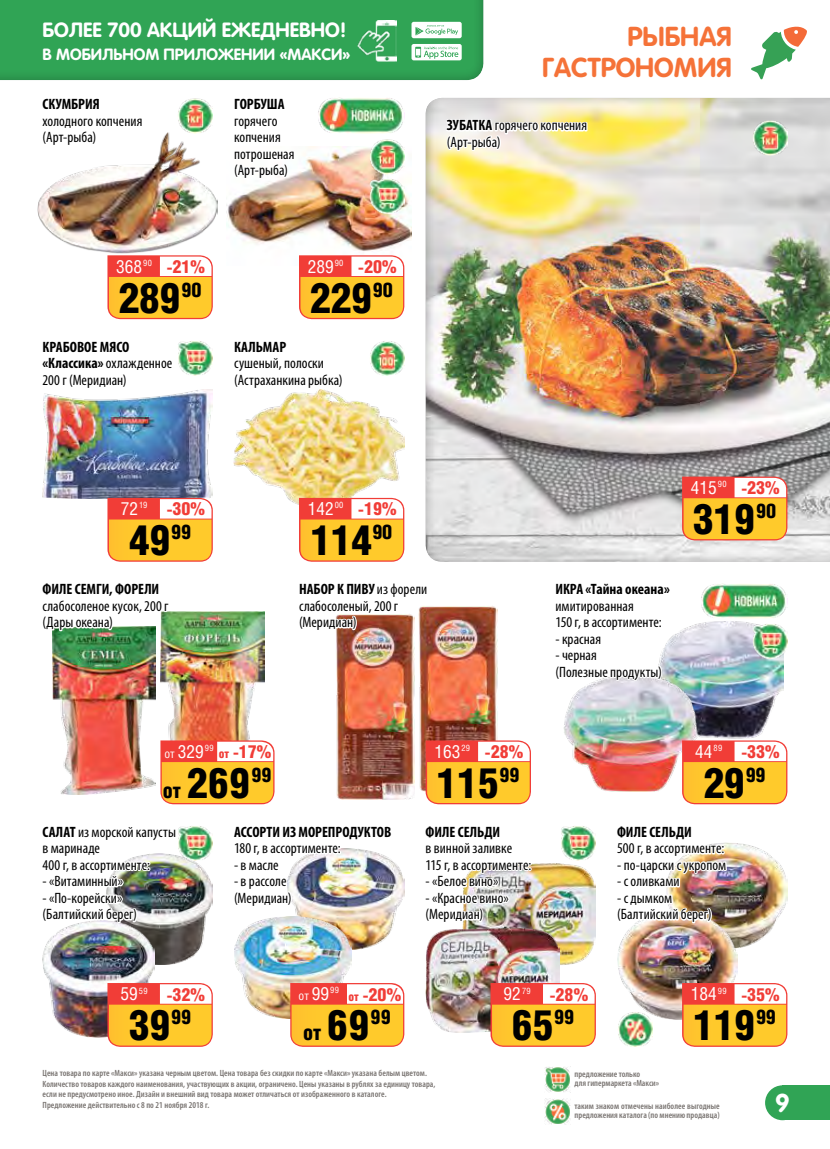
<style>
.page{position:relative;width:830px;height:1149px;background:#fff}
.page>*{position:absolute;margin:0;border:0;box-sizing:border-box;transform-origin:0 0}
.t1{font:900 42px "Helios Cond";letter-spacing:-.01em;color:#000}
.t2{font:700 27px/31.2px "Rotonda C";color:#f57238;text-align:right}
.t3{font:700 25.5px "Rotonda C";color:#fff}
.t4{font:900 21px "Helios Cond";color:#000}
.t5{font:700 20.25px "Rotonda C";color:#fff}
.t6{font:900 18px "Helios Cond";color:#f13d37}
.t7{font:700 16.05px "Rotonda C";color:#fff}
.t8{font:condensed 15px/16.5px "Myriad Pro";letter-spacing:.005em;color:#000}
.t9{font:700 condensed 15px "Myriad Pro";color:#000}
.t10{font:12px "Helios Cond C";color:#fff}
.t11{font:600 condensed 9px/10.5px "Myriad Pro";letter-spacing:.005em;color:#787370}
.s1{font-family:"Helios Cond C";font-weight:400;color:#fff}
.s2{font-weight:700}
.s3{font-family:"Helios Cond C";font-weight:400;font-size:12px;color:#fff}
.s4{font-family:"Helios Cond C";font-weight:400;font-size:12px}
.s5{font-size:12px}
.s6{font-size:12px;color:#fff}
.s7{font-size:21px}
.s8{font-size:21px;color:#fff}
.s9{color:#f13d37}
.s10{font-size:18px}
.s11{font-size:42px}
</style>
<div class="page">
<div style="left:782px;top:1084px;width:47px;height:35px;background:#30a455"></div>
<div style="left:0;top:0;width:484px;height:81px;background:#30a455"></div>
<img style="left:358px;top:20px;width:38px;height:42px">
<svg style="left:411px;top:44px;width:50px;height:16px"></svg>
<svg style="left:411px;top:22px;width:50px;height:16px"></svg>
<img style="left:671px;top:621px;width:112px;height:112px">
<img style="left:563px;top:672px;width:140px;height:119px">
<div style="left:424px;top:97px;width:405px;height:464px;background:#000;opacity:.3"></div>
<svg style="left:751px;top:26px;width:56px;height:53px"></svg>
<img style="left:160px;top:611px;width:104px;height:106px">
<img style="left:53px;top:633px;width:103px;height:84px">
<img style="left:737px;top:931px;width:33px;height:17px">
<img style="left:617px;top:931px;width:120px;height:51px">
<img style="left:531px;top:863px;width:64px;height:102px">
<img style="left:425px;top:927px;width:133px;height:104px">
<svg style="left:490px;top:982px;width:297px;height:143px"></svg>
<img style="left:561px;top:826px;width:34px;height:34px">
<img style="left:38px;top:133px;width:179px;height:118px">
<svg style="left:39px;top:76px;width:105px;height:73px"></svg>
<img style="left:178px;top:98px;width:35px;height:36px">
<img style="left:154px;top:931px;width:51px;height:33px">
<img style="left:43px;top:931px;width:111px;height:106px">
<svg style="left:107px;top:982px;width:106px;height:64px"></svg>
<img style="left:419px;top:606px;width:78px;height:184px">
<img style="left:336px;top:652px;width:78px;height:146px">
<img style="left:423px;top:740px;width:108px;height:204px">
<img style="left:43px;top:410px;width:170px;height:83px">
<svg style="left:43px;top:251px;width:170px;height:159px"></svg>
<svg style="left:42px;top:493px;width:171px;height:140px"></svg>
<img style="left:178px;top:340px;width:35px;height:35px">
<img style="left:752px;top:623px;width:35px;height:35px">
<img style="left:234px;top:397px;width:170px;height:107px">
<svg style="left:297px;top:497px;width:131px;height:155px"></svg>
<img style="left:614px;top:733px;width:173px;height:198px">
<svg style="left:444px;top:97px;width:144px;height:56px"></svg>
<svg style="left:681px;top:476px;width:106px;height:64px;background:#f9b150"></svg>
<img style="left:752px;top:119px;width:35px;height:36px">
<img style="left:227px;top:147px;width:184px;height:104px">
<svg style="left:232px;top:76px;width:64px;height:106px"></svg>
<svg style="left:286px;top:255px;width:118px;height:142px"></svg>
<img style="left:369px;top:178px;width:35px;height:35px">
<img style="left:369px;top:139px;width:35px;height:35px">
<img style="left:351px;top:862px;width:53px;height:87px">
<img style="left:234px;top:931px;width:117px;height:86px">
<img style="left:318px;top:98px;width:85px;height:36px">
<img style="left:701px;top:583px;width:85px;height:35px">
<img style="left:59px;top:717px;width:334px;height:214px">
<svg style="left:290px;top:982px;width:114px;height:64px"></svg>
<svg style="left:553px;top:491px;width:118px;height:208px"></svg>
<img style="left:617px;top:1011px;width:34px;height:35px">
<h3 class="t5" style="left:43px;top:18px;width:305px">БОЛЕЕ 700 АКЦИЙ ЕЖЕДНЕВНО!</h3>
<p class="t7" style="left:43px;top:45px;width:309px">В МОБИЛЬНОМ ПРИЛОЖЕНИИ «МАКСИ»</p>
<p class="t9" style="left:43px;top:95px;width:59px">СКУМБРИЯ</p>
<p class="t8" style="left:43px;top:112px;width:101px">холодного копчения (Арт-рыба)</p>
<p class="t9" style="left:234px;top:95px;width:52px">ГОРБУША</p>
<p class="t8" style="left:234px;top:112px;width:62px">горячего копчения потрошеная (Арт-рыба)</p>
<p class="t6" style="left:116px;top:256px;width:90px"><span class="s1">368</span><sup>90</sup> -21%</p>
<p class="t6" style="left:307px;top:256px;width:90px"><span class="s1">289</span><sup>90</sup> -20%</p>
<h1 class="t1" style="left:118px;top:273px;width:85px">289<sup>90</sup></h1>
<h1 class="t1" style="left:310px;top:273px;width:85px">229<sup>90</sup></h1>
<p class="t8" style="left:43px;top:338px;width:131px"><span class="s2">КРАБОВОЕ МЯСО «Классика»</span> охлажденное<br>200 г (Меридиан)</p>
<p class="t9" style="left:234px;top:337px;width:54px">КАЛЬМАР</p>
<p class="t8" style="left:234px;top:355px;width:110px">сушеный, полоски (Астраханкина рыбка)</p>
<h2 class="t2" style="left:542px;top:20px;width:190px">РЫБНАЯ<br>ГАСТРОНОМИЯ</h2>
<p class="t8" style="left:446px;top:117px;width:142px"><span class="s2">ЗУБАТКА</span> горячего копчения (Арт-рыба)</p>
<p class="t6" style="left:690px;top:477px;width:90px"><span class="s1">415</span><sup>90</sup> -23%</p>
<p class="t6" style="left:121px;top:498px;width:86px"><span class="s1">72</span><sup>19</sup> -30%</p>
<h1 class="t1" style="left:129px;top:516px;width:64px">49<sup>99</sup></h1>
<p class="t6" style="left:307px;top:498px;width:90px"><span class="s1">142</span><sup>00</sup> -19%</p>
<h1 class="t1" style="left:310px;top:516px;width:83px">114<sup>90</sup></h1>
<h1 class="t1" style="left:692px;top:495px;width:85px">319<sup>90</sup></h1>
<p class="t9" style="left:43px;top:579px;width:118px">ФИЛЕ СЕМГИ, ФОРЕЛИ</p>
<p class="t8" style="left:43px;top:597px;width:127px">слабосоленое кусок, 200 г (Дары океана)</p>
<p class="t8" style="left:299px;top:580px;width:130px"><span class="s2">НАБОР К ПИВУ</span> из форели слабосоленый, 200 г (Меридиан)</p>
<p class="t9" style="left:555px;top:579px;width:116px">ИКРА «Тайна океана»</p>
<p class="t8" style="left:555px;top:597px;width:108px">имитированная<br>150 г, в ассортименте:</p>
<p class="t8" style="left:555px;top:630px;width:47px">- красная</p>
<p class="t8" style="left:555px;top:646px;width:108px">- черная<br>(Полезные продукты)</p>
<p class="t6" style="left:164px;top:741px;width:108px"><span class="s3">от</span><span class="s4">.</span><span class="s1">329</span><sup>99</sup> <span class="s5">от</span><span class="s6">.</span>-17%</p>
<p class="t6" style="left:434px;top:741px;width:90px"><span class="s1">163</span><sup>29</sup> -28%</p>
<p class="t6" style="left:694px;top:741px;width:86px"><span class="s1">44</span><sup>89</sup> -33%</p>
<h1 class="t1" style="left:163px;top:758px;width:110px"><span class="s7">от</span><span class="s8">.</span>269<sup>99</sup></h1>
<h1 class="t1" style="left:436px;top:758px;width:84px">115<sup>99</sup></h1>
<h1 class="t1" style="left:703px;top:758px;width:64px">29<sup>99</sup></h1>
<p class="t8" style="left:43px;top:823px;width:135px"><span class="s2">САЛАТ</span> из морской капусты в маринаде<br>400 г, в ассортименте:</p>
<p class="t8" style="left:43px;top:872px;width:82px">- «Витаминный»</p>
<p class="t8" style="left:43px;top:889px;width:96px">- «По-корейски» (Балтийский берег)</p>
<p class="t9" style="left:234px;top:822px;width:159px">АССОРТИ ИЗ МОРЕПРОДУКТОВ</p>
<p class="t8" style="left:234px;top:839px;width:108px">180 г, в ассортименте:</p>
<p class="t8" style="left:234px;top:856px;width:46px">- в масле</p>
<p class="t8" style="left:234px;top:872px;width:59px">- в рассоле (Меридиан)</p>
<p class="t9" style="left:425px;top:822px;width:76px">ФИЛЕ СЕЛЬДИ</p>
<p class="t8" style="left:425px;top:839px;width:107px">в винной заливке<br>115 г, в ассортименте:</p>
<p class="t8" style="left:425px;top:872px;width:74px">- «Белое вино»</p>
<p class="t8" style="left:425px;top:889px;width:85px">- «Красное вино» (Меридиан)</p>
<p class="t9" style="left:617px;top:822px;width:76px">ФИЛЕ СЕЛЬДИ</p>
<p class="t8" style="left:617px;top:839px;width:108px">500 г, в ассортименте:</p>
<p class="t8" style="left:617px;top:856px;width:111px">- по-царски с укропом</p>
<p class="t8" style="left:617px;top:872px;width:64px">- с оливками</p>
<p class="t8" style="left:617px;top:889px;width:96px">- с дымком (Балтийский берег)</p>
<p class="t6" style="left:120px;top:983px;width:86px"><span class="s1">59</span><sup>59</sup> -32%</p>
<p class="t10" style="left:298px;top:988px;width:42px">от<span class="s9">.</span><span class="s10">99</span><sup>99</sup></p>
<p class="t6" style="left:348px;top:983px;width:54px"><span class="s5">от</span><span class="s6">.</span>-20%</p>
<p class="t6" style="left:503px;top:983px;width:86px"><span class="s1">92</span><sup>79</sup> -28%</p>
<p class="t6" style="left:690px;top:983px;width:90px"><span class="s1">184</span><sup>99</sup> -35%</p>
<h1 class="t1" style="left:129px;top:1001px;width:64px">39<sup>99</sup></h1>
<h3 class="t4" style="left:303px;top:1020px;width:89px">от<sup>.</sup><span class="s11">69</span><sup>99</sup></h3>
<h1 class="t1" style="left:511px;top:1001px;width:64px">65<sup>99</sup></h1>
<h1 class="t1" style="left:692px;top:1001px;width:84px">119<sup>99</sup></h1>
<p class="t11" style="left:43px;top:1067px;width:394px">Цена товара по карте «Макси» указана черным цветом. Цена товара без скидки по карте «Макси» указана белым цветом.<br>Количество товаров каждого наименования, участвующих в акции, ограничено. Цены указаны в рублях за единицу товара, если не предусмотрено иное. Дизайн и внешний вид товара может отличаться от изображенного в каталоге.<br>Предложение действительно с 8 по 21 ноября 2018 г.</p>
<p class="t11" style="left:574px;top:1068px;width:86px;line-height:9px">предложение только<br>для гипермаркета «Макси»</p>
<p class="t11" style="left:574px;top:1101px;width:147px;line-height:9px">таким знаком отмечены наиболее выгодные предложения каталога (по мнению продавца)</p>
<h3 class="t3" style="left:774px;top:1087px;width:16px">9</h3>
</div>
